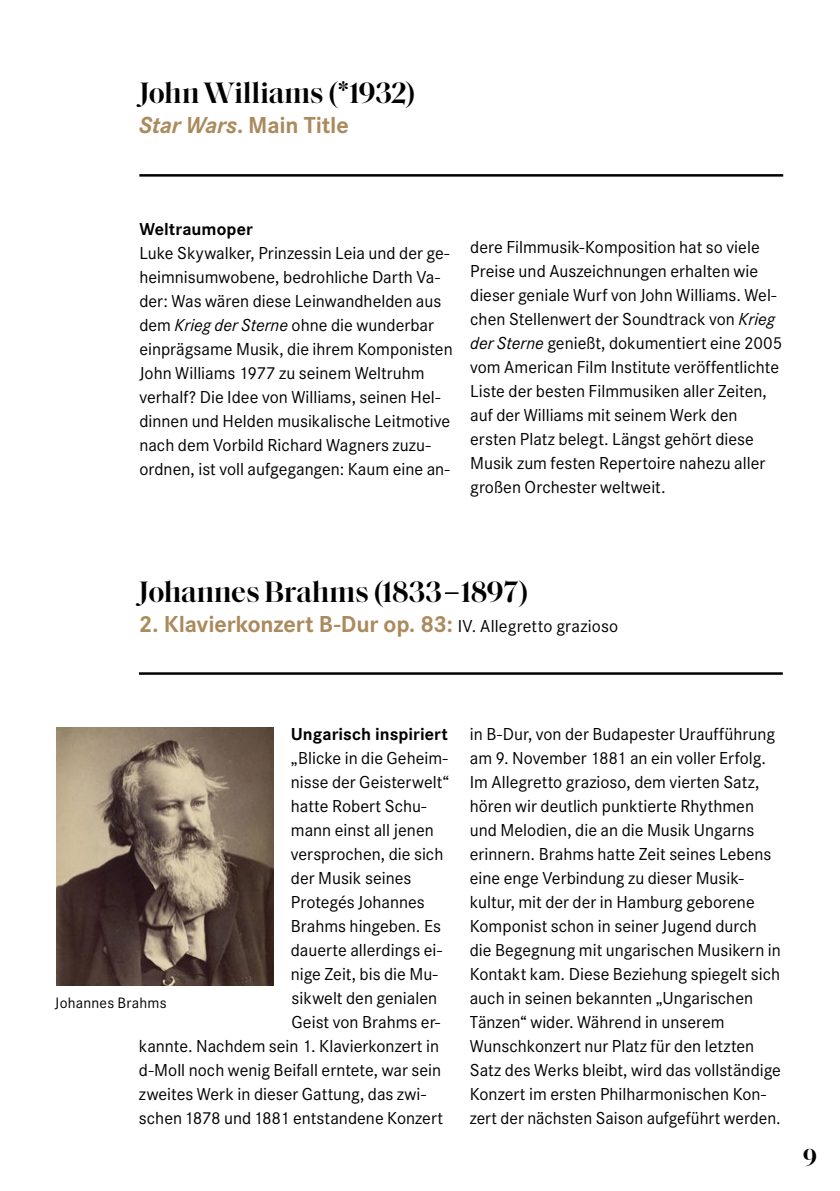
<style>
.page{position:relative;width:840px;height:1191px;background:#fff}
.page>*{position:absolute;margin:0;border:0;box-sizing:border-box;transform-origin:0 0}
.t1{font:600 30px "Saol Display";letter-spacing:-.005em;color:#000}
.t2{font:600 25px "Saol Display";color:#000}
.t3{font:700 24px "Corporate S Pro";letter-spacing:-.005em;color:#ab8a5c}
.t4{font:18px/24px "Corporate S Pro";color:#000}
.t5{font:700 18px "Corporate S";letter-spacing:.005em;color:#000}
.t6{font:15.6px "Corporate S";letter-spacing:.015em;color:#000}
.s1{font-family:"Corporate S";font-style:italic}
.s2{font-style:italic}
.s3{font-weight:400;font-size:18px;color:#000}
</style>
<div class="page">
<hr style="left:139px;top:174px;width:643px;height:3px;background:#000">
<hr style="left:139px;top:672px;width:643px;height:3px;background:#000">
<img style="left:56px;top:727px;width:218px;height:258px">
<h1 class="t1" style="left:139px;top:71px;width:278px">John Williams (*1932)</h1>
<h3 class="t3" style="left:139px;top:106px;width:211px"><span class="s1">Star Wars</span>. Main Title</h3>
<p class="t5" style="left:139px;top:219px;width:115px">Weltraumoper</p>
<p class="t4" style="left:139px;top:240px;width:315px">Luke Skywalker, Prinzessin Leia und der ge&shy;heimnisumwobene, bedrohliche Darth Va&shy;der: Was wären diese Leinwandhelden aus dem <span class="s2">Krieg der Sterne</span> ohne die wunderbar einprägsame Musik, die ihrem Komponisten John Williams 1977 zu seinem Weltruhm verhalf? Die Idee von Williams, seinen Hel&shy;dinnen und Helden musikalische Leitmotive nach dem Vorbild Richard Wagners zuzu&shy;ordnen, ist voll aufgegangen: Kaum eine an-</p>
<p class="t4" style="left:470px;top:234px;width:313px">dere Filmmusik-Komposition hat so viele Preise und Auszeichnungen erhalten wie dieser geniale Wurf von John Williams. Wel&shy;chen Stellenwert der Soundtrack von <span class="s2">Krieg der Sterne</span> genießt, dokumentiert eine 2005 vom American Film Institute veröffentlichte Liste der besten Filmmusiken aller Zeiten, auf der Williams mit seinem Werk den ersten Platz belegt. Längst gehört diese Musik zum festen Repertoire nahezu aller großen Orchester weltweit.</p>
<h1 class="t1" style="left:139px;top:569px;width:391px">Johannes Brahms (1833– 1897)</h1>
<h3 class="t3" style="left:139px;top:604px;width:480px">2. Klavierkonzert B-Dur op. 83: <span class="s3">IV. Allegretto grazioso</span></h3>
<p class="t5" style="left:291px;top:723px;width:158px">Ungarisch inspiriert</p>
<p class="t4" style="left:291px;top:744px;width:158px">„Blicke in die Geheim-</p>
<p class="t4" style="left:291px;top:768px;width:160px">nisse der Geisterwelt“</p>
<p class="t4" style="left:291px;top:792px;width:137px">hatte Robert Schu-</p>
<p class="t4" style="left:291px;top:816px;width:144px">mann einst all jenen</p>
<p class="t4" style="left:291px;top:840px;width:154px">versprochen, die sich</p>
<p class="t4" style="left:291px;top:864px;width:122px">der Musik seines</p>
<p class="t4" style="left:291px;top:888px;width:135px">Protegés Johannes</p>
<p class="t4" style="left:291px;top:912px;width:151px">Brahms hingeben. Es</p>
<p class="t4" style="left:291px;top:936px;width:152px">dauerte allerdings ei-</p>
<p class="t4" style="left:291px;top:960px;width:148px">nige Zeit, bis die Mu-</p>
<p class="t4" style="left:291px;top:984px;width:147px">sikwelt den genialen</p>
<p class="t4" style="left:291px;top:1008px;width:150px">Geist von Brahms er-</p>
<p class="t4" style="left:139px;top:1032px;width:301px">kannte. Nachdem sein 1. Klavierkonzert in</p>
<p class="t4" style="left:139px;top:1056px;width:303px">d-Moll noch wenig Beifall erntete, war sein</p>
<p class="t4" style="left:139px;top:1080px;width:288px">zweites Werk in dieser Gattung, das zwi-</p>
<p class="t4" style="left:139px;top:1104px;width:305px">schen 1878 und 1881 entstandene Konzert</p>
<p class="t6" style="left:55px;top:993px;width:113px">Johannes Brahms</p>
<p class="t4" style="left:469px;top:720px;width:312px">in B-Dur, von der Budapester Uraufführung am 9. November 1881 an ein voller Erfolg.<br>Im Allegretto grazioso, dem vierten Satz, hören wir deutlich punktierte Rhythmen und Melodien, die an die Musik Ungarns erinnern. Brahms hatte Zeit seines Lebens eine enge Verbindung zu dieser Musik&shy;kultur, mit der der in Hamburg geborene Komponist schon in seiner Jugend durch die Begegnung mit ungarischen Musikern in Kontakt kam. Diese Beziehung spiegelt sich auch in seinen bekannten „Ungarischen Tänzen“ wider. Während in unserem Wunschkonzert nur Platz für den letzten Satz des Werks bleibt, wird das vollständige Konzert im ersten Philharmonischen Kon&shy;zert der nächsten Saison aufgeführt werden.</p>
<h2 class="t2" style="left:802px;top:1138px;width:16px">9</h2>
</div>
